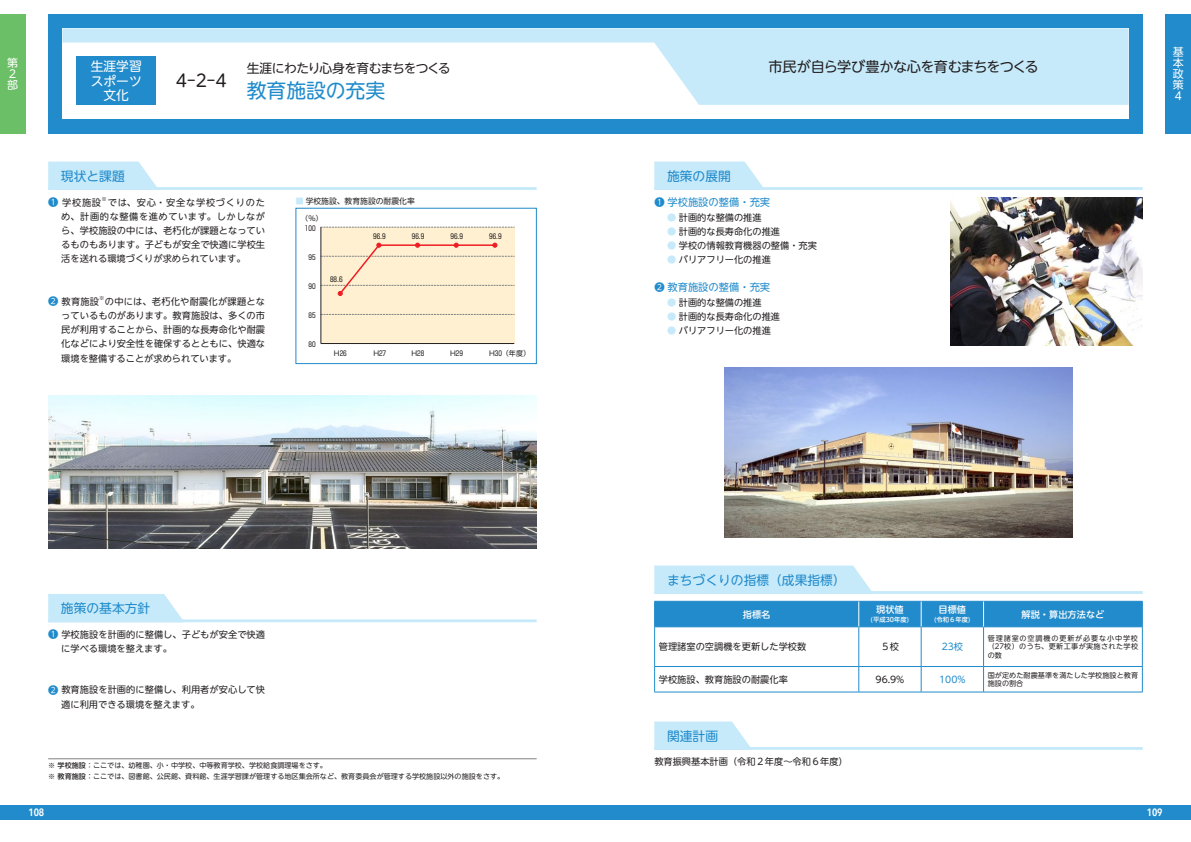
<style>
.page{position:relative;width:1191px;height:842px;background:#fff}
.page>*{position:absolute;margin:0;border:0;box-sizing:border-box;transform-origin:0 0}
.t1{font:19.8px "UD Shin M Go Pro";color:#218bcb}
.t2{font:17px "UD Shin M Go Pro";color:#231f20}
.t3{font:14.2px "UD Shin M Go Pro";letter-spacing:-.05em;color:#231f20}
.t4{font:12.8px "UD Shin M Go Pro";color:#218bcb}
.t5{font:12.8px "UD Shin M Go Pro";letter-spacing:-.055em;color:#231f20}
.t6{font:12.8px/14.2px "UD Shin M Go Pro";color:#fff;text-align:center}
.t7{font:11px/11px "UD Shin M Go Pro";color:#fff}
.t8{font:600 10.6px "Avenir Next Condensed";color:#fff}
.t9{font:10.3px "UD Shin M Go Pro";color:#218bcb}
.t10{font:9.2px/14.2px "UD Shin M Go Pro";color:#231f20;text-align:justify}
.t11{font:500 9.2px "UD Shin M Go Pro";color:#fff}
.t12{font:9.2px "UD Shin M Go Pro";color:#218bcb}
.t13{font:7.8px "UD Shin M Go Pro";color:#231f20}
.t14{font:7.1px/8.5px "UD Shin M Go Pro";color:#231f20}
.t15{font:7.1px "Shin Go Pro";color:#231f20}
.t16{font:500 6.4px "UD Shin M Go Pro";color:#fff}
.t17{font:5.4px "UD Shin M Go Pro";color:#231f20}
.s1{font-size:10.3px;color:#218bcb}
.s2{color:#c6eafa}
.s3{font-weight:500}
</style>
<div class="page">
<div style="left:0;top:805px;width:1191px;height:14px;background:#218bcb"></div>
<div style="left:0;top:14px;width:26px;height:119px;background:#6bc067"></div>
<div style="left:1165px;top:14px;width:26px;height:119px;background:#218bcb"></div>
<div style="left:48px;top:14px;width:1094px;height:119px;background:#218bcb"></div>
<div style="left:62px;top:28px;width:1066px;height:91px;background:#fff"></div>
<svg style="left:62px;top:28px;width:1066px;height:77px;fill:#c6eafa"></svg>
<div style="left:77px;top:57px;width:79px;height:48px;background:#218bcb"></div>
<hr style="left:858px;top:627px;width:1px;height:39px;background:#218bcb">
<hr style="left:921px;top:627px;width:1px;height:39px;background:#218bcb">
<hr style="left:983px;top:627px;width:1px;height:39px;background:#218bcb">
<hr style="left:654px;top:666px;width:204px;height:1px;background:#218bcb">
<hr style="left:858px;top:666px;width:63px;height:1px;background:#218bcb">
<svg style="left:858px;top:667px;width:1px;height:25px"></svg>
<hr style="left:921px;top:666px;width:62px;height:1px;background:#218bcb">
<svg style="left:921px;top:667px;width:1px;height:25px"></svg>
<hr style="left:983px;top:666px;width:159px;height:1px;background:#218bcb">
<svg style="left:983px;top:667px;width:1px;height:25px"></svg>
<hr style="left:654px;top:692px;width:204px;height:1px;background:#218bcb">
<hr style="left:858px;top:692px;width:63px;height:1px;background:#218bcb">
<hr style="left:921px;top:692px;width:62px;height:1px;background:#218bcb">
<hr style="left:983px;top:692px;width:159px;height:1px;background:#218bcb">
<hr style="left:654px;top:627px;width:1px;height:39px;background:#218bcb">
<hr style="left:1142px;top:627px;width:1px;height:39px;background:#218bcb">
<svg style="left:654px;top:667px;width:1px;height:25px"></svg>
<svg style="left:1142px;top:667px;width:1px;height:25px"></svg>
<svg style="left:654px;top:601px;width:489px;height:26px;background:#238ccb"></svg>
<hr style="left:654px;top:187px;width:488px;height:3px;background:#c6eafa">
<svg style="left:654px;top:162px;width:109px;height:25px;background:#caebfa"></svg>
<hr style="left:654px;top:591px;width:488px;height:3px;background:#c6eafa">
<div style="left:654px;top:566px;width:217px;height:25px;background:#c6eafa"></div>
<hr style="left:654px;top:747px;width:488px;height:3px;background:#c6eafa">
<svg style="left:654px;top:721px;width:96px;height:26px;background:#ccecfa"></svg>
<div style="left:321px;top:227px;width:193px;height:116px;background:#fef0d0"></div>
<svg style="left:321px;top:314px;width:193px;height:1px"></svg>
<svg style="left:321px;top:227px;width:193px;height:1px"></svg>
<hr style="left:320px;top:227px;width:1px;height:116px;background:#231f20">
<hr style="left:321px;top:343px;width:193px;height:1px;background:#231f20">
<svg style="left:321px;top:242px;width:193px;height:55px"></svg>
<div style="left:296px;top:208px;width:240px;height:156px;border:1px solid #218bcb"></div>
<hr style="left:48px;top:758px;width:488px;height:1px;background:#808285">
<hr style="left:48px;top:187px;width:488px;height:3px;background:#c6eafa">
<svg style="left:48px;top:162px;width:109px;height:25px;background:#caebfa"></svg>
<hr style="left:48px;top:619px;width:488px;height:3px;background:#c6eafa">
<svg style="left:48px;top:594px;width:136px;height:26px;background:#caebfa"></svg>
<img style="left:950px;top:197px;width:192px;height:148px">
<img style="left:724px;top:367px;width:348px;height:170px">
<img style="left:48px;top:395px;width:488px;height:154px">
<p class="t7" style="left:7px;top:57px;width:12px">第<br>２部</p>
<h3 class="t6" style="left:91px;top:59px;width:53px">生涯学習スポーツ文化</h3>
<h3 class="t5" style="left:247px;top:58px;width:205px">生涯にわたり心身を育むまちをつくる</h3>
<h3 class="t3" style="left:768px;top:55px;width:271px">市民が自ら学び豊かな心を育むまちをつくる</h3>
<h2 class="t2" style="left:176px;top:67px;width:52px">４-２-４</h2>
<h1 class="t1" style="left:247px;top:74px;width:140px">教育施設の充実</h1>
<h3 class="t4" style="left:61px;top:165px;width:65px">現状と課題</h3>
<h3 class="t4" style="left:667px;top:165px;width:65px">施策の展開</h3>
<p class="t10" style="left:48px;top:195px;width:54px"><span class="s1">❶</span> 学校施設</p>
<p class="t17" style="left:102px;top:195px;width:7px">※</p>
<p class="t10" style="left:61px;top:195px;width:205px;text-indent:46px">では、安心・安全な学校づくりのため、計画的な整備を進めています。しかしながら、学校施設の中には、老朽化が課題となっているものもあります。子どもが安全で快適に学校生活を送れる環境づくりが求められています。</p>
<p class="t10" style="left:48px;top:294px;width:52px"><span class="s1">❷</span> 教育施設</p>
<p class="t17" style="left:99px;top:294px;width:7px">※</p>
<p class="t10" style="left:61px;top:294px;width:205px;text-indent:44px">の中には、老朽化や耐震化が課題となっているものがあります。教育施設は、多くの市民が利用することから、計画的な長寿命化や耐震化などにより安全性を確保するとともに、快適な環境を整備することが求められています。</p>
<p class="t13" style="left:296px;top:195px;width:121px"><span class="s2">■</span> 学校施設、教育施設の耐震化率</p>
<p class="t15" style="left:305px;top:212px;width:16px">(%)</p>
<p class="t15" style="left:305px;top:222px;width:12px">100</p>
<p class="t15" style="left:308px;top:251px;width:9px">95</p>
<p class="t15" style="left:308px;top:280px;width:9px">90</p>
<p class="t15" style="left:308px;top:310px;width:9px">85</p>
<p class="t15" style="left:308px;top:339px;width:9px">80</p>
<p class="t15" style="left:330px;top:274px;width:14px">88.6</p>
<p class="t15" style="left:373px;top:230px;width:14px">96.9</p>
<p class="t15" style="left:412px;top:230px;width:14px">96.9</p>
<p class="t15" style="left:450px;top:230px;width:14px">96.9</p>
<p class="t15" style="left:489px;top:230px;width:14px">96.9</p>
<p class="t15" style="left:334px;top:347px;width:14px">H26</p>
<p class="t15" style="left:373px;top:347px;width:14px">H27</p>
<p class="t15" style="left:411px;top:347px;width:14px">H28</p>
<p class="t15" style="left:450px;top:347px;width:14px">H29</p>
<p class="t15" style="left:489px;top:347px;width:39px">H30 (年度)</p>
<p class="t9" style="left:654px;top:194px;width:117px">❶ 学校施設の整備・充実</p>
<p class="t10" style="left:667px;top:209px;width:96px"><span class="s2">●</span> 計画的な整備の推進</p>
<p class="t10" style="left:667px;top:224px;width:115px"><span class="s2">●</span> 計画的な長寿命化の推進</p>
<p class="t10" style="left:667px;top:238px;width:151px"><span class="s2">●</span> 学校の情報教育機器の整備・充実</p>
<p class="t10" style="left:667px;top:252px;width:105px"><span class="s2">●</span> バリアフリー化の推進</p>
<p class="t9" style="left:654px;top:279px;width:117px">❷ 教育施設の整備・充実</p>
<p class="t10" style="left:667px;top:295px;width:96px"><span class="s2">●</span> 計画的な整備の推進</p>
<p class="t10" style="left:667px;top:309px;width:115px"><span class="s2">●</span> 計画的な長寿命化の推進</p>
<p class="t10" style="left:667px;top:323px;width:105px"><span class="s2">●</span> バリアフリー化の推進</p>
<p class="t7" style="left:1172px;top:46px;width:12px;text-align:justify">基本政策４</p>
<h3 class="t4" style="left:667px;top:569px;width:180px">まちづくりの指標（成果指標）</h3>
<h3 class="t4" style="left:61px;top:598px;width:91px">施策の基本方針</h3>
<p class="t11" style="left:743px;top:607px;width:29px">指標名</p>
<p class="t11" style="left:876px;top:602px;width:29px">現状値</p>
<p class="t16" style="left:870px;top:614px;width:40px">(平成30年度)</p>
<p class="t11" style="left:938px;top:602px;width:29px">目標値</p>
<p class="t16" style="left:934px;top:614px;width:38px">(令和６年度)</p>
<p class="t11" style="left:1021px;top:607px;width:84px">解説・算出方法など</p>
<p class="t10" style="left:61px;top:627px;width:205px;text-indent:-13px"><span class="s1">❶</span> 学校施設を計画的に整備し、子どもが安全で快適に学べる環境を整えます。</p>
<p class="t10" style="left:61px;top:682px;width:205px;text-indent:-13px"><span class="s1">❷</span> 教育施設を計画的に整備し、利用者が安心して快適に利用できる環境を整えます。</p>
<p class="t10" style="left:659px;top:639px;width:149px">管理諸室の空調機を更新した学校数</p>
<p class="t10" style="left:880px;top:639px;width:20px">５校</p>
<p class="t12" style="left:941px;top:639px;width:23px">２３校</p>
<p class="t14" style="left:987px;top:633px;width:152px;text-align:justify">管理諸室の空調機の更新が必要な小中学校（２7校）のうち、更新工事が実施された学校の数</p>
<p class="t10" style="left:659px;top:672px;width:130px">学校施設、教育施設の耐震化率</p>
<p class="t10" style="left:875px;top:672px;width:30px">96.9%</p>
<p class="t12" style="left:939px;top:672px;width:28px">１00%</p>
<p class="t14" style="left:987px;top:670px;width:152px">国が定めた耐震基準を満たした学校施設と教育施設の割合</p>
<h3 class="t4" style="left:667px;top:726px;width:53px">関連計画</h3>
<p class="t14" style="left:48px;top:759px;width:457px;line-height:11.3px">※ <span class="s3">学校施設</span>：ここでは、幼稚園、小・中学校、中等教育学校、学校給食調理場をさす。<br>※ <span class="s3">教育施設</span>：ここでは、図書館、公民館、資料館、生涯学習課が管理する地区集会所など、教育委員会が管理する学校施設以外の施設をさす。</p>
<p class="t10" style="left:654px;top:754px;width:195px">教育振興基本計画（令和２年度～令和６年度）</p>
<p class="t8" style="left:28px;top:805px;width:17px">108</p>
<p class="t8" style="left:1146px;top:805px;width:17px">109</p>
</div>
